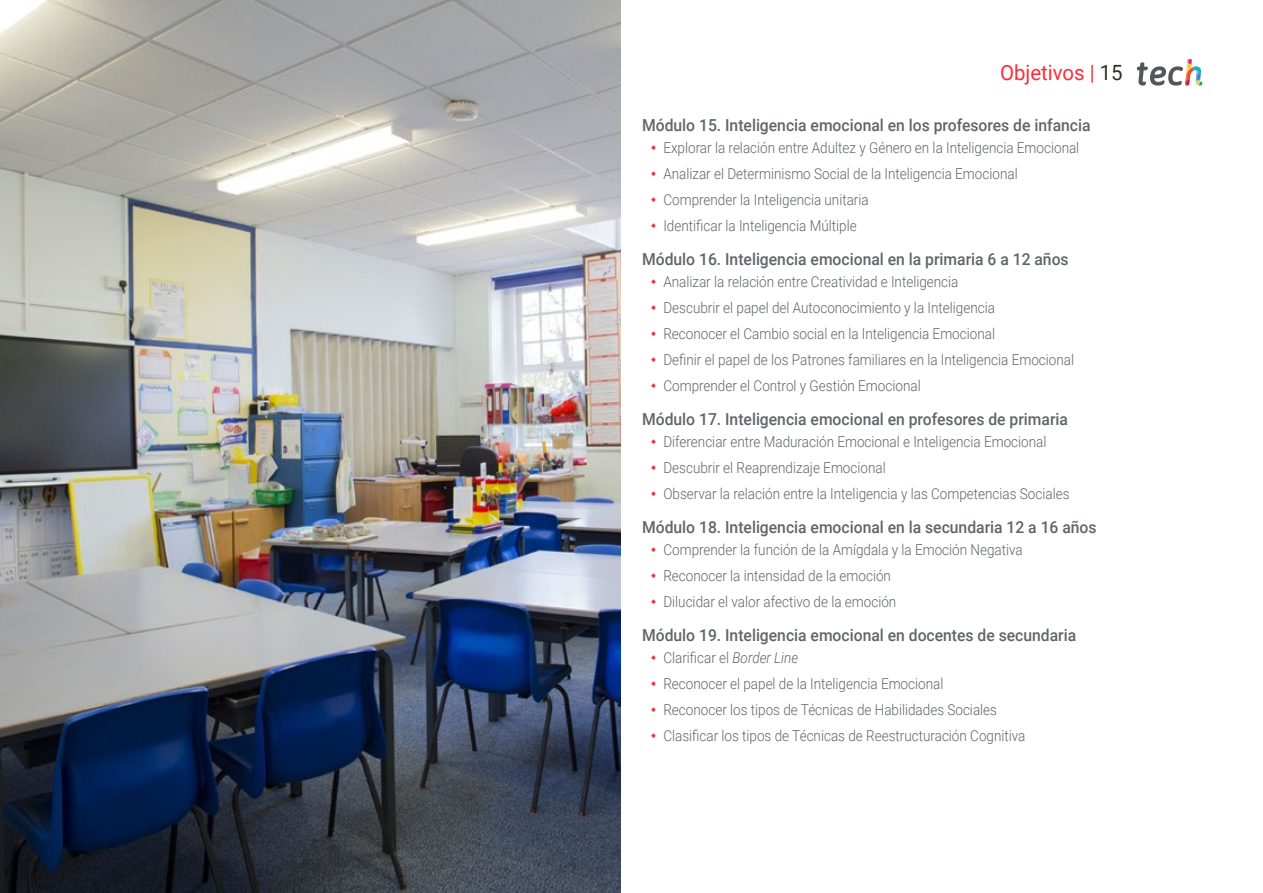
<style>
.page{position:relative;width:1263px;height:893px;background:#fff}
.page>*{position:absolute;margin:0;border:0;box-sizing:border-box;transform-origin:0 0}
.t1{font:21px "Roboto";color:#ff293a}
.t2{font:500 16.5px "Roboto";color:#61646a;scale:.95 1}
.t3{font:300 15px/26px "Roboto";color:#61646a;scale:.9 1}
.s1{color:#312e20}
.s2{font-style:italic}
</style>
<div class="page">
<svg style="left:1137px;top:59px;width:65px;height:27px"></svg>
<img style="left:0;top:0;width:621px;height:893px">
<h1 class="t1" style="left:1000px;top:57px;width:124px">Objetivos | <span class="s1">15</span></h1>
<p class="t2" style="left:642px;top:114px;width:474px">Módulo 15. Inteligencia emocional en los profesores de infancia</p>
<p class="t3" style="left:663px;top:134px;width:464px">Explorar la relación entre Adultez y Género en la Inteligencia Emocional Analizar el Determinismo Social de la Inteligencia Emocional Comprender la Inteligencia unitaria<br>Identificar la Inteligencia Múltiple</p>
<p class="t2" style="left:642px;top:248px;width:450px">Módulo 16. Inteligencia emocional en la primaria 6 a 12 años</p>
<p class="t3" style="left:663px;top:268px;width:458px">Analizar la relación entre Creatividad e Inteligencia<br>Descubrir el papel del Autoconocimiento y la Inteligencia<br>Reconocer el Cambio social en la Inteligencia Emocional<br>Definir el papel de los Patrones familiares en la Inteligencia Emocional Comprender el Control y Gestión Emocional</p>
<p class="t2" style="left:642px;top:408px;width:450px">Módulo 17. Inteligencia emocional en profesores de primaria</p>
<p class="t3" style="left:663px;top:428px;width:453px">Diferenciar entre Maduración Emocional e Inteligencia Emocional<br>Descubrir el Reaprendizaje Emocional<br>Observar la relación entre la Inteligencia y las Competencias Sociales</p>
<p class="t2" style="left:642px;top:516px;width:480px">Módulo 18. Inteligencia emocional en la secundaria 12 a 16 años</p>
<p class="t3" style="left:663px;top:536px;width:401px">Comprender la función de la Amígdala y la Emoción Negativa<br>Reconocer la intensidad de la emoción<br>Dilucidar el valor afectivo de la emoción</p>
<p class="t2" style="left:642px;top:624px;width:458px">Módulo 19. Inteligencia emocional en docentes de secundaria</p>
<p class="t3" style="left:663px;top:644px;width:404px">Clarificar el <span class="s2">Border Line<br></span>Reconocer el papel de la Inteligencia Emocional<br>Reconocer los tipos de Técnicas de Habilidades Sociales Clasificar los tipos de Técnicas de Reestructuración Cognitiva</p>
</div>
